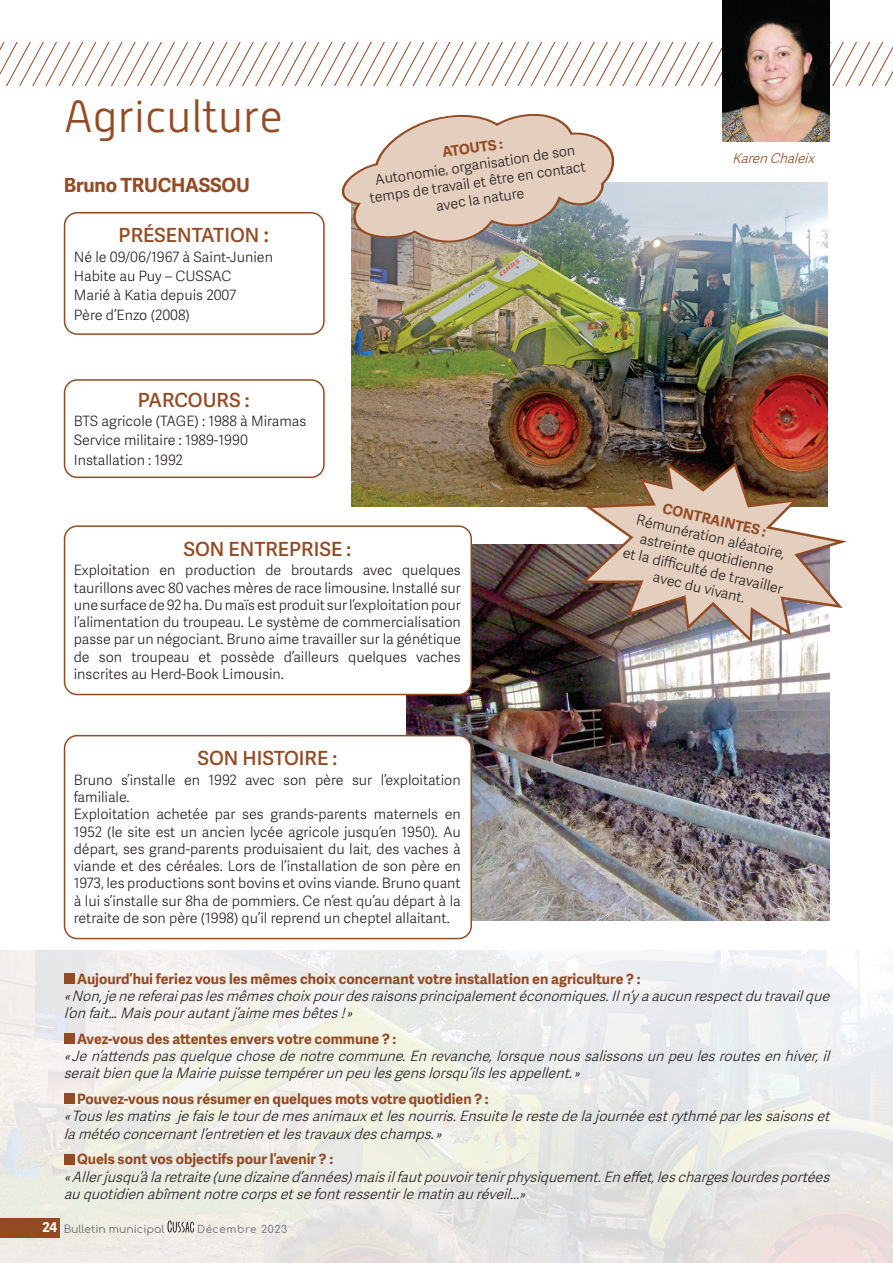
<style>
.page{position:relative;width:893px;height:1263px;background:#fff}
.page>*{position:absolute;margin:0;border:0;box-sizing:border-box;transform-origin:0 0}
.t1{font:300 45px "Alwyn New";color:#934b24}
.t2{font:600 19.5px "Adelle Sans Devanagari";color:#934b24}
.t3{font:700 19.5px "Adelle Sans Devanagari";letter-spacing:-.01em;color:#934b24}
.t4{font:300 14.25px/17.2px "Adelle Sans Devanagari";color:#231f20;text-align:center}
.t5{font:italic 300 14.25px/17.2px "Adelle Sans Devanagari";color:#231f20}
.t6{font:700 14.25px "Adelle Sans Devanagari";color:#934b24}
.t7{font:italic 300 13.5px "Adelle Sans Devanagari";color:#934b24}
.t8{font:700 13.5px "Adelle Sans Devanagari";color:#fff}
.t9{font:10.8px "Comfortaa";color:#6c6d70}
.t10{font:10.5px "Comfortaa";letter-spacing:.06em;color:#6c6d70}
.s1{font-size:21px}
</style>
<div class="page">
<img style="left:0;top:950px;width:893px;height:313px">
<div style="left:0;top:1218px;width:60px;height:19px;background:#934b24"></div>
<svg style="left:168px;top:1220px;width:26px;height:12px"></svg>
<svg style="left:0;top:43px;width:893px;height:42px"></svg>
<img style="left:723px;top:0;width:106px;height:141px">
<div style="left:64px;top:212px;width:261px;height:123px;border:2px solid #934b24;border-radius:13px"></div>
<div style="left:64px;top:379px;width:261px;height:99px;border:2px solid #934b24;border-radius:13px"></div>
<img style="left:406px;top:545px;width:423px;height:376px">
<div style="left:64px;top:973px;width:10px;height:10px;background:#934b24"></div>
<div style="left:64px;top:1033px;width:10px;height:11px;background:#934b24"></div>
<div style="left:64px;top:1093px;width:10px;height:11px;background:#934b24"></div>
<div style="left:64px;top:1154px;width:10px;height:10px;background:#934b24"></div>
<img style="left:351px;top:182px;width:477px;height:324px">
<svg style="left:341px;top:113px;width:282px;height:145px;background:#d0c2b7"></svg>
<img style="left:562px;top:431px;width:285px;height:232px">
<div style="left:65px;top:736px;width:406px;height:202px;background:#fff;border-radius:13px"></div>
<div style="left:64px;top:735px;width:408px;height:204px;border:2px solid #934b24;border-radius:13px"></div>
<div style="left:65px;top:526px;width:406px;height:168px;background:#fff;border-radius:13px"></div>
<div style="left:64px;top:525px;width:408px;height:170px;border:2px solid #934b24;border-radius:13px"></div>
<p class="t1" style="left:64px;top:92px;width:221px">Agriculture</p>
<p class="t3" style="left:64px;top:174px;width:188px">Bruno TRUCHASSOU</p>
<p class="t2" style="left:119px;top:224px;width:152px">PRÉSENTATION <span class="s1">:</span></p>
<p class="t4" style="left:74px;top:249px;width:201px">Né le 09/06/1967 à Saint-Junien</p>
<p class="t4" style="left:74px;top:268px;width:159px">Habite au Puy – CUSSAC</p>
<p class="t4" style="left:74px;top:288px;width:164px">Marié à Katia depuis 2007</p>
<p class="t4" style="left:74px;top:307px;width:118px">Père d’Enzo (2008)</p>
<p class="t2" style="left:138px;top:388px;width:113px">PARCOURS :</p>
<p class="t4" style="left:74px;top:413px;width:234px">BTS agricole (TAGE) : 1988 à Miramas</p>
<p class="t4" style="left:74px;top:433px;width:176px">Service militaire : 1989-1990</p>
<p class="t4" style="left:74px;top:452px;width:110px">Installation : 1992</p>
<p class="t6" style="left:441px;top:145px;width:63px;rotate:-9deg">ATOUTS :</p>
<p class="t4" style="left:366px;top:174px;width:220px;rotate:-9deg">Autonomie, organisation de son temps de travail et être en contact avec la nature</p>
<p class="t2" style="left:183px;top:538px;width:169px">SON ENTREPRISE :</p>
<p class="t4" style="left:74px;top:563px;width:389px;text-align:justify">Exploitation en production de broutards avec quelques taurillons avec 80 vaches mères de race limousine. Installé sur une surface de 92 ha. Du maïs est produit sur l’exploitation pour l’alimentation du troupeau. Le système de commercialisation passe par un négociant. Bruno aime travailler sur la génétique de son troupeau et possède d’ailleurs quelques vaches inscrites au Herd-Book Limousin.</p>
<p class="t2" style="left:197px;top:747px;width:141px">SON HISTOIRE :</p>
<p class="t4" style="left:74px;top:772px;width:388px;text-align:left">Bruno s’installe en 1992 avec son père sur l’exploitation familiale.</p>
<p class="t4" style="left:74px;top:807px;width:389px;text-align:justify">Exploitation achetée par ses grands-parents maternels en 1952 (le site est un ancien lycée agricole jusqu’en 1950). Au départ, ses grand-parents produisaient du lait, des vaches à viande et des céréales. Lors de l’installation de son père en 1973, les productions sont bovins et ovins viande. Bruno quant à lui s’installe sur 8ha de pommiers. Ce n’est qu’au départ à la retraite de son père (1998) qu’il reprend un cheptel allaitant.</p>
<p class="t7" style="left:732px;top:148px;width:89px">KarenChaleix</p>
<p class="t6" style="left:665px;top:500px;width:107px;rotate:13deg">CONTRAINTES :</p>
<p class="t4" style="left:633px;top:511px;width:165px;rotate:13deg">Rémunération aléatoire, astreinte quotidienne<br>et la diffi culté de travailler avec du vivant.</p>
<p class="t6" style="left:77px;top:970px;width:565px">Aujourd’hui feriez vous les mêmes choix concernant votre installation en agriculture ? :</p>
<p class="t5" style="left:64px;top:988px;width:773px">«Non,jenereferaipaslesmêmeschoixpourdesraisonsprincipalementéconomiques.Iln’yaaucunrespectdutravailque l’onfait…Maispourautantj’aimemesbêtes!»</p>
<p class="t6" style="left:77px;top:1030px;width:321px">Avez-vous des attentes envers votre commune ? :</p>
<p class="t5" style="left:64px;top:1048px;width:773px">«Jen’attendspasquelquechosedenotrecommune.Enrevanche,lorsquenoussalissonsunpeulesroutesenhiver,il seraitbienquelaMairiepuissetempérerunpeulesgenslorsqu’ilslesappellent.»</p>
<p class="t6" style="left:77px;top:1091px;width:413px">Pouvez-vous nous résumer en quelques mots votre quotidien ? :</p>
<p class="t5" style="left:64px;top:1108px;width:773px">«Touslesmatins jefaisletourdemesanimauxetlesnourris.Ensuitelerestedelajournéeestrythméparlessaisonset lamétéoconcernantl’entretienetlestravauxdeschamps.»</p>
<p class="t6" style="left:77px;top:1151px;width:258px">Quels sont vos objectifs pour l’avenir ? :</p>
<p class="t5" style="left:64px;top:1169px;width:773px">«Allerjusqu’àlaretraite(unedizained’années)maisilfautpouvoirtenirphysiquement.Eneffet,leschargeslourdesportées auquotidienabîmentnotrecorpsetsefontressentirlematinauréveil...»</p>
<p class="t8" style="left:43px;top:1219px;width:16px">24</p>
<p class="t9" style="left:64px;top:1219px;width:102px">Bulletin municipal</p>
<p class="t10" style="left:197px;top:1219px;width:92px">Décembre 2023</p>
</div>
